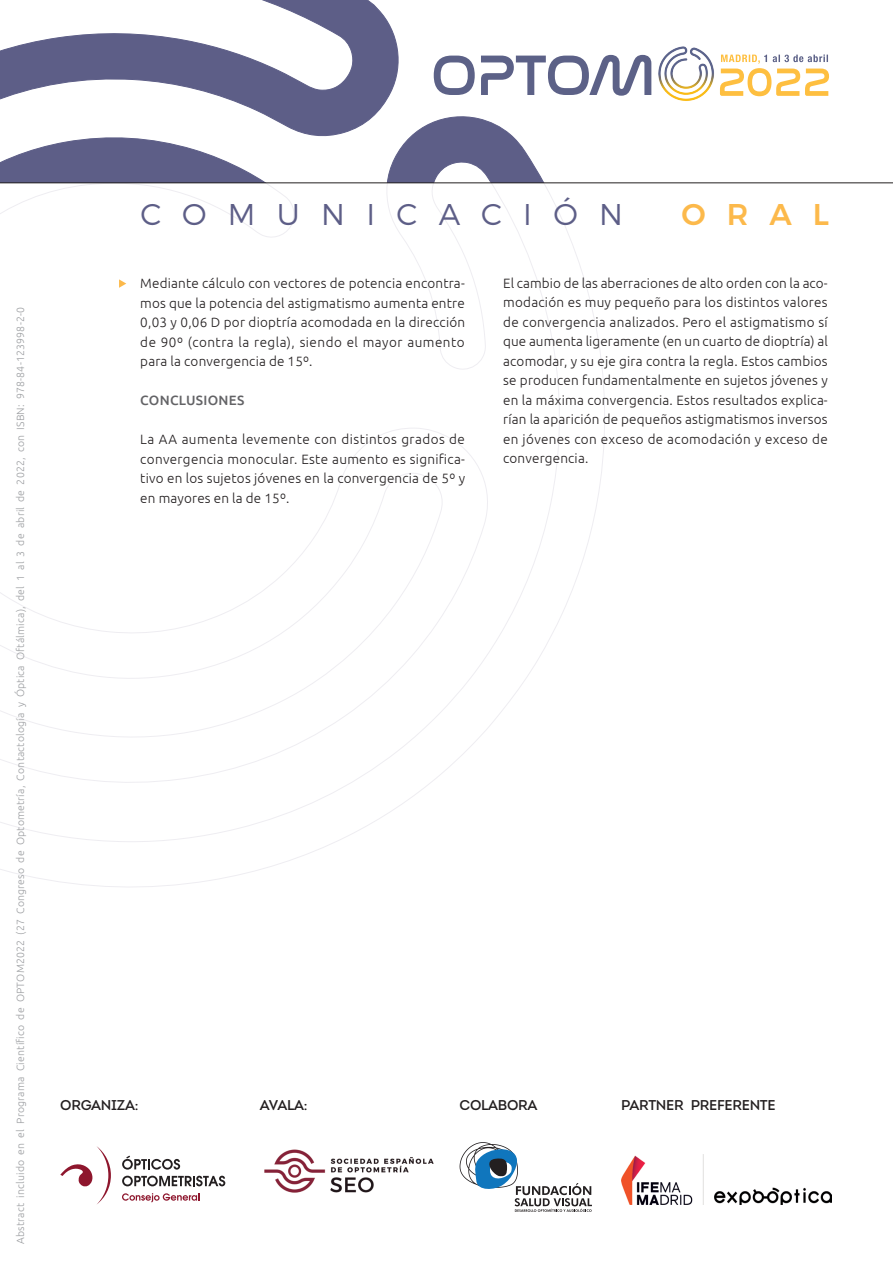
<style>
.page{position:relative;width:893px;height:1263px;background:#fff}
.page>*{position:absolute;margin:0;border:0;box-sizing:border-box;transform-origin:0 0}
.t1{font:300 30px "Montserrat";letter-spacing:.71em;color:#5d5e87}
.t2{font:500 30px "Montserrat";color:#fcb94b}
.t3{font:14.1px "Intro";letter-spacing:-.02em;color:#231f20}
.t4{font:300 13.5px/19.5px "Ubuntu";letter-spacing:.015em;color:#231f20;text-align:justify}
.t5{font:500 13.5px "Ubuntu";color:#636366}
.t6{font:300 10.5px "Ubuntu";letter-spacing:.02em;color:#9d9fa2}
</style>
<div class="page">
<svg style="left:0;top:0;width:609px;height:183px"></svg>
<svg style="left:0;top:184px;width:605px;height:703px"></svg>
<img style="left:651px;top:46px;width:63px;height:55px">
<svg style="left:434px;top:55px;width:217px;height:41px"></svg>
<svg style="left:720px;top:55px;width:109px;height:41px"></svg>
<hr style="left:0;top:183px;width:893px;height:1px;background:#231f20">
<svg style="left:122px;top:1155px;width:58px;height:14px"></svg>
<svg style="left:122px;top:1176px;width:103px;height:10px"></svg>
<svg style="left:122px;top:1193px;width:77px;height:9px"></svg>
<svg style="left:60px;top:1146px;width:51px;height:58px"></svg>
<img style="left:264px;top:1149px;width:170px;height:44px">
<svg style="left:460px;top:1142px;width:132px;height:70px"></svg>
<img style="left:621px;top:1154px;width:211px;height:51px">
<svg style="left:119px;top:279px;width:7px;height:9px"></svg>
<p class="t6" style="left:14px;top:1244px;width:938px;rotate:-90deg">Abstract incluido en el Programa Científico de OPTOM2022 (27 Congreso de Optometría, Contactología y Óptica Oftálmica), del 1 al 3 de abril de 2022, con ISBN: 978-84-123998-2-0</p>
<h1 class="t1" style="left:140px;top:196px;width:484px">COMUNICACIÓN</h1>
<h1 class="t2" style="left:682px;top:191px;width:149px">ORAL</h1>
<p class="t4" style="left:140px;top:273px;width:326px">Mediante cálculo con vectores de potencia encontra&shy;mos que la potencia del astigmatismo aumenta entre 0,03 y 0,06 D por dioptría acomodada en la dirección de 90º (contra la regla), siendo el mayor aumento para la convergencia de 15º.</p>
<p class="t5" style="left:140px;top:392px;width:10px">CONCLUSIONES</p>
<p class="t4" style="left:140px;top:429px;width:326px">La AA aumenta levemente con distintos grados de convergencia monocular. Este aumento es significa&shy;tivo en los sujetos jóvenes en la convergencia de 5º y en mayores en la de 15º.</p>
<p class="t4" style="left:503px;top:273px;width:326px">El cambio de las aberraciones de alto orden con la aco&shy;modación es muy pequeño para los distintos valores de convergencia analizados. Pero el astigmatismo sí que aumenta ligeramente (en un cuarto de dioptría) al acomodar, y su eje gira contra la regla. Estos cambios se producen fundamentalmente en sujetos jóvenes y en la máxima convergencia. Estos resultados explica&shy;rían la aparición de pequeños astigmatismos inversos en jóvenes con exceso de acomodación y exceso de convergencia.</p>
<p class="t3" style="left:60px;top:1096px;width:80px">ORGANIZA:</p>
<p class="t3" style="left:260px;top:1096px;width:49px">AVALA:</p>
<p class="t3" style="left:460px;top:1096px;width:21px">COLA</p>
<p class="t3" style="left:498px;top:1096px;width:21px">BORA</p>
<p class="t3" style="left:621px;top:1096px;width:156px">PARTNER PREFERENTE</p>
</div>
